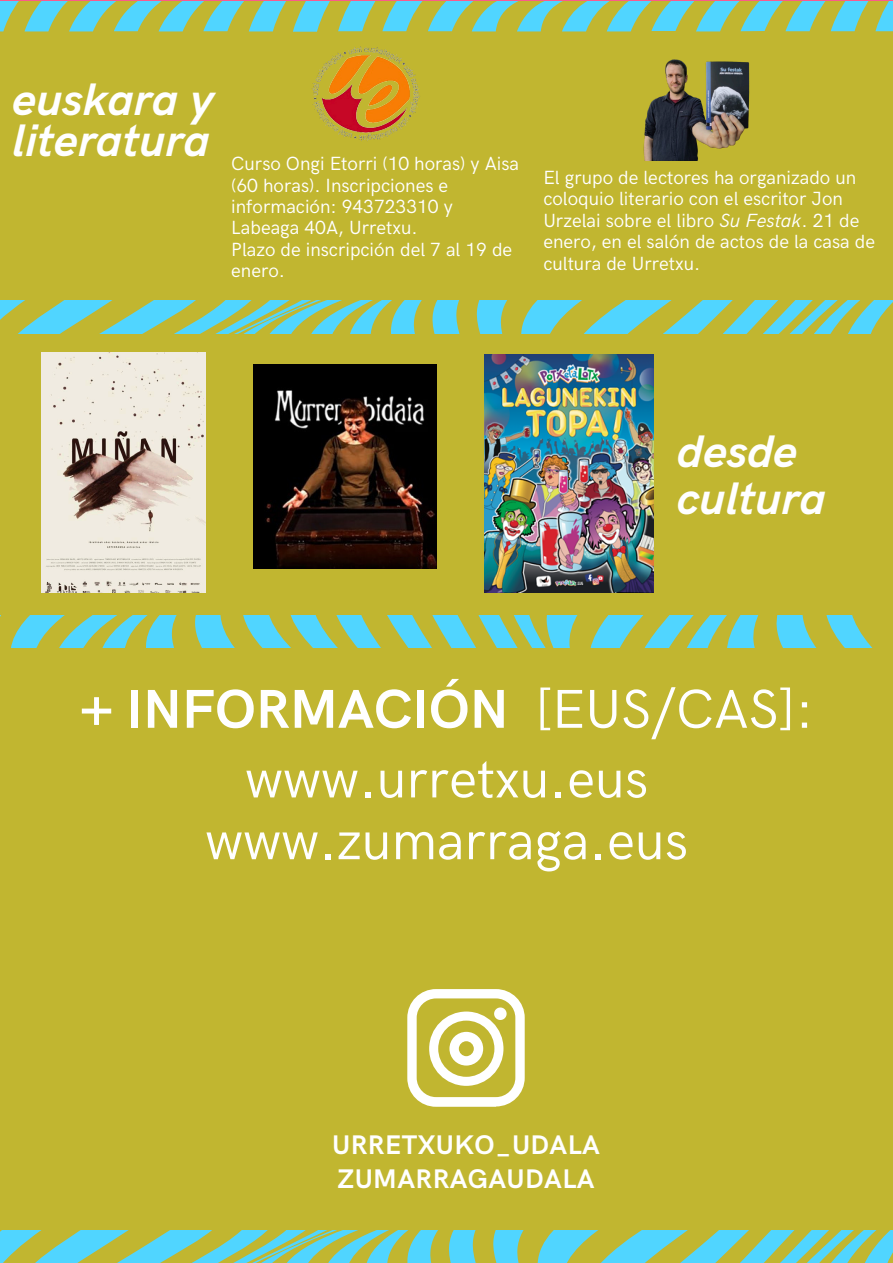
<style>
.page{position:relative;width:893px;height:1263px;background:#c1b630}
.page>*{position:absolute;margin:0;border:0;box-sizing:border-box;transform-origin:0 0}
.t1{font:54.82px/69.7px "HK Grotesk";color:#fff;text-align:center}
.t2{font:italic 700 45.75px/47px "HK Grotesk";color:#fff}
.t3{font:700 27px/34.3px "HK Grotesk";letter-spacing:.015em;color:#fff}
.t4{font:19.12px/21.4px "HK Grotesk";color:#fff}
.s1{font-style:italic}
.s2{font-weight:700}
</style>
<div class="page">
<svg style="left:0;top:1px;width:893px;height:31px"></svg>
<hr style="left:0;top:0;width:893px;height:1px;background:#fa5b8b">
<svg style="left:0;top:300px;width:893px;height:33px"></svg>
<svg style="left:0;top:615px;width:873px;height:33px"></svg>
<svg style="left:0;top:1230px;width:893px;height:33px"></svg>
<img style="left:42px;top:352px;width:163px;height:240px">
<img style="left:253px;top:364px;width:184px;height:204px">
<img style="left:484px;top:354px;width:169px;height:238px">
<img style="left:643px;top:59px;width:107px;height:101px">
<img style="left:312px;top:46px;width:108px;height:95px">
<svg style="left:407px;top:989px;width:118px;height:117px"></svg>
<p class="t2" style="left:13px;top:81px;width:202px;line-height:41.1px">euskara y literatura</p>
<h2 class="t4" style="left:231px;top:154px;width:289px">Curso Ongi Etorri (10 horas) y Aisa (60 horas). Inscripciones e información: 943723310 y<br>Labeaga 40A, Urretxu.</h2>
<p class="t4" style="left:231px;top:239px;width:282px">Plazo de inscripción del 7 al 19 de enero.</p>
<p class="t4" style="left:543px;top:168px;width:333px">El grupo de lectores ha organizado un coloquio literario con el escritor Jon Urzelai sobre el libro <span class="s1">Su Festak</span>. 21 de enero, en el salón de actos de la casa de cultura de Urretxu.</p>
<p class="t2" style="left:677px;top:430px;width:150px">desde cultura</p>
<p class="t1" style="left:80px;top:676px;width:735px"><span class="s2">+ INFORMACIÓN</span> [EUS/CAS]: www.urretxu.eus</p>
<p class="t1" style="left:205px;top:808px;width:484px">www.zumarraga.eus</p>
<p class="t3" style="left:332px;top:1128px;width:269px">URRETXUKO_UDALA<br>ZUMARRAGAUDALA</p>
</div>
